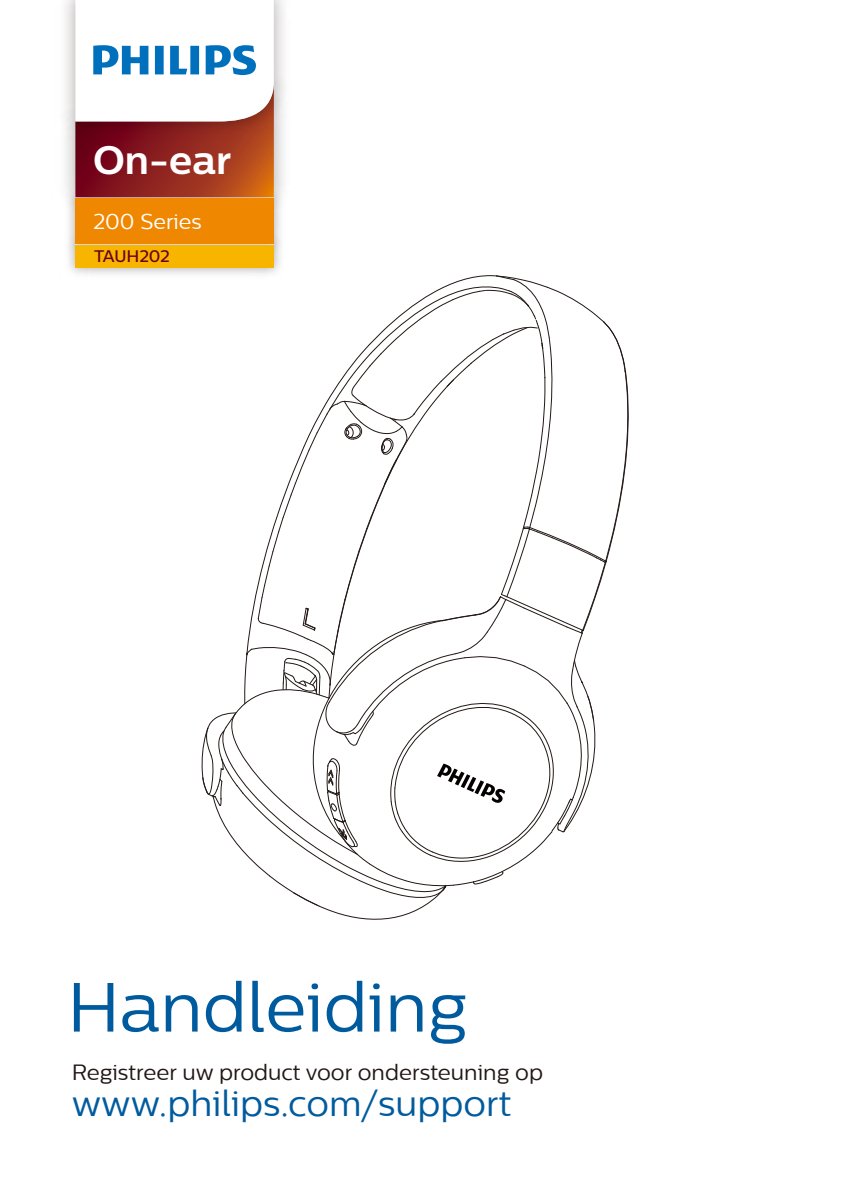
<style>
.page{position:relative;width:842px;height:1191px;background:#fff}
.page>*{position:absolute;margin:0;border:0;box-sizing:border-box;transform-origin:0 0}
.t1{font:69.4px "Centrale Sans";color:#005b9e}
.t2{font:700 39.6px "Centrale Sans";color:#fff}
.t3{font:36px "Centrale Sans";color:#005b9e}
.t4{font:22px "Centrale Sans";color:#221815}
.t5{font:21.4px "Centrale Sans";color:#fff}
.t6{font:500 16.8px "Centrale Sans";letter-spacing:-.015em;color:#6f001b}
</style>
<div class="page">
<svg style="left:202px;top:275px;width:427px;height:645px"></svg>
<svg style="left:75px;top:0;width:199px;height:180px"></svg>
<img style="left:61px;top:180px;width:226px;height:48px">
<div style="left:75px;top:197px;width:199px;height:47px;background:#f08700"></div>
<img style="left:68px;top:228px;width:223px;height:56px">
<div style="left:75px;top:244px;width:199px;height:23px;background:#f8b500"></div>
<h2 class="t2" style="left:93px;top:136px;width:140px">On-ear</h2>
<p class="t5" style="left:93px;top:209px;width:110px">200 Series</p>
<p class="t6" style="left:94px;top:246px;width:77px">TAUH202</p>
<h1 class="t1" style="left:67px;top:967px;width:402px">Handleiding</h1>
<p class="t4" style="left:72px;top:1059px;width:473px">Registreer uw product voor ondersteuning op</p>
<h3 class="t3" style="left:72px;top:1082px;width:441px">www.philips.com/support</h3>
</div>
